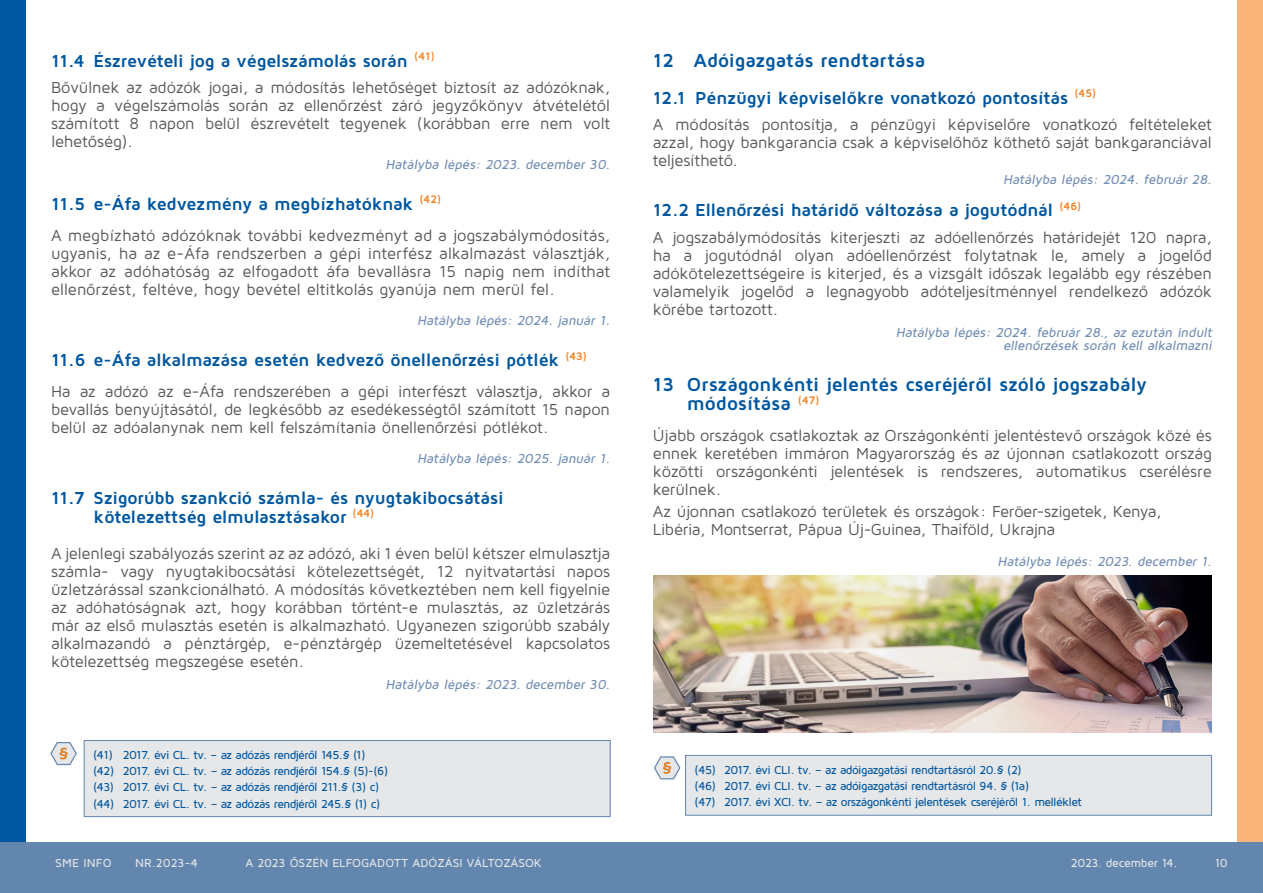
<style>
.page{position:relative;width:1263px;height:893px;background:#fff}
.page>*{position:absolute;margin:0;border:0;box-sizing:border-box;transform-origin:0 0}
.Heading_2{font:700 19.5px/19.5px "Maven Pro";color:#01579f}
.Heading_3a_blue{font:700 18px/19.5px "Maven Pro";letter-spacing:-.01em;color:#01579f}
.Body_text{font:16.5px/18px "Maven Pro";letter-spacing:-.015em;color:#57585a;text-align:justify}
.Hataélyba_lépés{font:italic 500 13.5px/13.5px "Maven Pro";color:#728eb3;text-align:right}
.Footnote_text_blue{font:500 12px "Maven Pro";letter-spacing:-.045em;color:#01579f}
.t1{font:500 12px "Maven Pro";letter-spacing:-.01em;color:#e6e7e9}
.t2{font:500 12px "Maven Pro";letter-spacing:-.03em;color:#e6e7e9}
</style>
<div class="page">
<div style="left:0;top:842px;width:1263px;height:51px;background:#6386ae"></div>
<div style="left:0;top:0;width:26px;height:842px;background:#01579f"></div>
<div style="left:1237px;top:0;width:26px;height:842px;background:#f9b479"></div>
<svg style="left:654px;top:756px;width:27px;height:24px"></svg>
<div style="left:685px;top:755px;width:526px;height:60px;background:#e6e7e9"></div>
<div style="left:685px;top:755px;width:527px;height:61px;border:1px solid #6386ae"></div>
<svg style="left:50px;top:742px;width:27px;height:24px"></svg>
<div style="left:84px;top:740px;width:526px;height:77px;background:#e6e7e9"></div>
<div style="left:84px;top:740px;width:526px;height:77px;border:1px solid #6386ae"></div>
<img style="left:654px;top:576px;width:558px;height:157px">
<p class="Heading_3a_blue" style="left:51px;top:50px;width:385px">11.4 Észrevételi jog a végelszámolás során <sup>(41)</sup></p>
<p class="Body_text" style="left:51px;top:78px;width:561px">Bővülnek az adózók jogai, a módosítás lehetőséget biztosít az adózóknak, hogy a végelszámolás során az ellenőrzést záró jegyzőkönyv átvételétől számított 8 napon belül észrevételt tegyenek (korábban erre nem volt lehetőség).</p>
<p class="Hataélyba_lépés" style="left:386px;top:157px;width:229px">Hatályba lépés: 2023. december 30.</p>
<p class="Heading_3a_blue" style="left:51px;top:193px;width:392px">11.5 e-Áfa kedvezmény a megbízhatóknak <sup>(42)</sup></p>
<p class="Body_text" style="left:51px;top:225px;width:561px">A megbízható adózóknak további kedvezményt ad a jogszabálymódosítás, ugyanis, ha az e-Áfa rendszerben a gépi interfész alkalmazást választják, akkor az adóhatóság az elfogadott áfa bevallásra 15 napig nem indíthat ellenőrzést, feltéve, hogy bevétel eltitkolás gyanúja nem merül fel.</p>
<p class="Hataélyba_lépés" style="left:417px;top:313px;width:197px">Hatályba lépés: 2024. január 1.</p>
<p class="Heading_3a_blue" style="left:51px;top:349px;width:537px">11.6 e-Áfa alkalmazása esetén kedvező önellenőrzési pótlék <sup>(43)</sup></p>
<p class="Body_text" style="left:51px;top:381px;width:561px">Ha az adózó az e-Áfa rendszerében a gépi interfészt választja, akkor a bevallás benyújtásától, de legkésőbb az esedékességtől számított 15 napon belül az adóalanynak nem kell felszámítania önellenőrzési pótlékot.</p>
<p class="Hataélyba_lépés" style="left:417px;top:451px;width:197px">Hatályba lépés: 2025. január 1.</p>
<p class="Heading_3a_blue" style="left:94px;top:487px;width:412px;text-indent:-43px">11.7 Szigorúbb szankció számla- és nyugtakibocsátási kötelezettség elmulasztásakor <sup>(44)</sup></p>
<p class="Body_text" style="left:51px;top:543px;width:561px">A jelenlegi szabályozás szerint az az adózó, aki 1 éven belül kétszer elmulasztja számla- vagy nyugtakibocsátási kötelezettségét, 12 nyitvatartási napos üzletzárással szankcionálható. A módosítás következtében nem kell figyelnie az adóhatóságnak azt, hogy korábban történt-e mulasztás, az üzletzárás már az első mulasztás esetén is alkalmazható. Ugyanezen szigorúbb szabály alkalmazandó a pénztárgép, e-pénztárgép üzemeltetésével kapcsolatos kötelezettség megszegése esetén.</p>
<p class="Hataélyba_lépés" style="left:386px;top:677px;width:229px">Hatályba lépés: 2023. december 30.</p>
<p class="Footnote_text_blue" style="left:93px;top:747px;width:274px">(41) 2017. évi CL. tv. – az adózás rendjéről 145.§ (1)</p>
<p class="Footnote_text_blue" style="left:93px;top:764px;width:297px">(42) 2017. évi CL. tv. – az adózás rendjéről 154.§ (5)-(6)</p>
<p class="Footnote_text_blue" style="left:93px;top:780px;width:288px">(43) 2017. évi CL. tv. – az adózás rendjéről 211.§ (3) c)</p>
<p class="Footnote_text_blue" style="left:93px;top:796px;width:289px">(44) 2017. évi CL. tv. – az adózás rendjéről 245.§ (1) c)</p>
<p class="Heading_2" style="left:653px;top:50px;width:274px">12 Adóigazgatás rendtartása</p>
<p class="Heading_3a_blue" style="left:653px;top:87px;width:445px">12.1 Pénzügyi képviselőkre vonatkozó pontosítás <sup>(45)</sup></p>
<p class="Body_text" style="left:653px;top:115px;width:561px">A módosítás pontosítja, a pénzügyi képviselőre vonatkozó feltételeket azzal, hogy bankgarancia csak a képviselőhöz köthető saját bankgaranciával teljesíthető.</p>
<p class="Hataélyba_lépés" style="left:1003px;top:172px;width:213px">Hatályba lépés: 2024. február 28.</p>
<p class="Heading_3a_blue" style="left:653px;top:199px;width:430px">12.2 Ellenőrzési határidő változása a jogutódnál <sup>(46)</sup></p>
<p class="Body_text" style="left:653px;top:227px;width:561px">A jogszabálymódosítás kiterjeszti az adóellenőrzés határidejét 120 napra, ha a jogutódnál olyan adóellenőrzést folytatnak le, amely a jogelőd adókötelezettségeire is kiterjed, és a vizsgált időszak legalább egy részében valamelyik jogelőd a legnagyobb adóteljesítménnyel rendelkező adózók körébe tartozott.</p>
<p class="Hataélyba_lépés" style="left:896px;top:325px;width:320px">Hatályba lépés: 2024. február 28., az ezután indult ellenőrzések során kell alkalmazni</p>
<p class="Heading_2" style="left:687px;top:374px;width:462px;text-indent:-34px">13 Országonkénti jelentés cseréjéről szóló jogszabály módosítása <sup>(47)</sup></p>
<p class="Body_text" style="left:653px;top:426px;width:561px">Újabb országok csatlakoztak az Országonkénti jelentéstevő országok közé és ennek keretében immáron Magyarország és az újonnan csatlakozott ország közötti országonkénti jelentések is rendszeres, automatikus cserélésre kerülnek.</p>
<p class="Body_text" style="left:653px;top:502px;width:510px">Az újonnan csatlakozó területek és országok: Feröer-szigetek, Kenya,<br>Libéria, Montserrat, Pápua Új-Guinea, Thaiföld, Ukrajna</p>
<p class="Hataélyba_lépés" style="left:997px;top:554px;width:219px">Hatályba lépés: 2023. december 1.</p>
<p class="Footnote_text_blue" style="left:694px;top:762px;width:329px">(45) 2017. évi CLI. tv. – az adóigazgatási rendtartásról 20.§ (2)</p>
<p class="Footnote_text_blue" style="left:694px;top:778px;width:336px">(46) 2017. évi CLI. tv. – az adóigazgatási rendtartásról 94. § (1a)</p>
<p class="Footnote_text_blue" style="left:694px;top:795px;width:389px">(47) 2017. évi XCI. tv. – az országonkénti jelentések cseréjéről 1. melléklet</p>
<p class="t1" style="left:55px;top:856px;width:58px">SME INFO</p>
<p class="t1" style="left:135px;top:856px;width:64px">Nr.2023-4</p>
<p class="t1" style="left:246px;top:856px;width:298px">A 2023 őszén ELFOGADOTT ADÓZÁSI VÁLTOZÁSOK</p>
<p class="t2" style="left:1071px;top:856px;width:108px">2023. december 14.</p>
<p class="t1" style="left:1215px;top:856px;width:14px">10</p>
</div>
